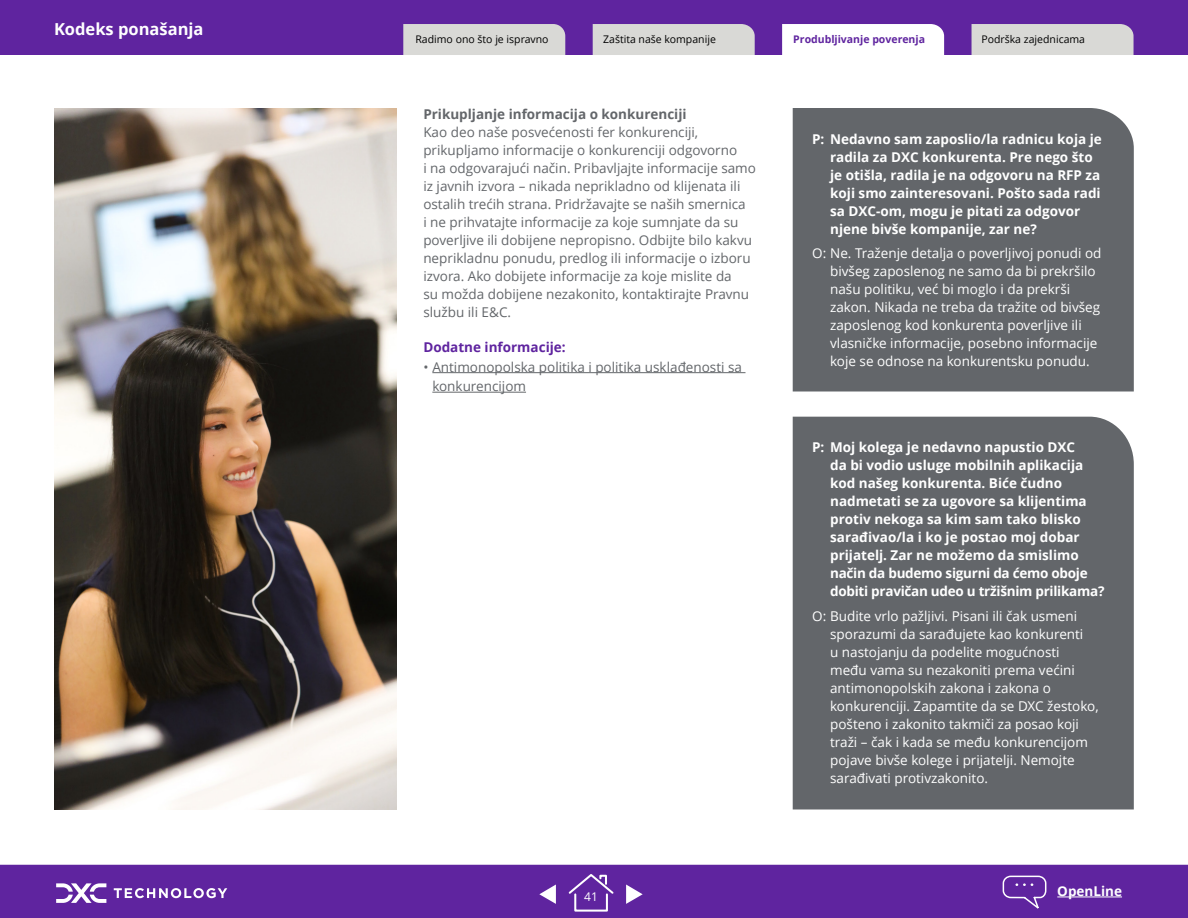
<style>
.page{position:relative;width:1188px;height:918px;background:#fff}
.page>*{position:absolute;margin:0;border:0;box-sizing:border-box;transform-origin:0 0}
.t1{font:700 16.5px "Open Sans";color:#fff}
.Copyright_without_le{font:13.5px/18px "Open Sans";color:#fff}
.Body_regular_9_13{font:13.5px/18px "Open Sans";color:#63666a}
.Head_for_purple_box{font:700 13.5px/18px "Open Sans";color:#fff}
.Body_header_Walsheim{font:700 13.5px "Open Sans";color:#63666a}
.Body_header_Walsheim-2{font:700 13.5px "Open Sans";color:#5f249f}
.t2{font:12px "Open Sans";color:#fff}
.Body_header_Walsheim-3{font:10.5px "Open Sans";color:#000}
.Tab_head_active_purp{font:700 10.5px "Open Sans";color:#5f249f}
</style>
<div class="page">
<div style="left:0;top:864px;width:1188px;height:54px;background:#5f249f"></div>
<svg style="left:567px;top:872px;width:48px;height:41px;background:#7543ac"></svg>
<hr style="left:1057px;top:897px;width:65px;height:1px;background:#fff">
<svg style="left:1002px;top:875px;width:45px;height:37px;background:#7340ab"></svg>
<svg style="left:114px;top:888px;width:113px;height:10px"></svg>
<svg style="left:56px;top:883px;width:50px;height:20px"></svg>
<div style="left:0;top:0;width:1188px;height:55px;background:#5f249f"></div>
<div style="left:782px;top:24px;width:162px;height:31px;background:#fff"></div>
<img style="left:54px;top:108px;width:342px;height:702px">
<hr style="left:432px;top:372px;width:314px;height:1px;background:#63666a">
<hr style="left:432px;top:392px;width:94px;height:1px;background:#63666a">
<div style="left:793px;top:108px;width:341px;height:284px;background:#63666a"></div>
<div style="left:793px;top:417px;width:341px;height:392px;background:#63666a"></div>
<svg style="left:539px;top:885px;width:17px;height:19px"></svg>
<svg style="left:626px;top:885px;width:17px;height:19px"></svg>
<div style="left:403px;top:24px;width:162px;height:31px;background:#d9d9d6"></div>
<div style="left:593px;top:24px;width:162px;height:31px;background:#d9d9d6"></div>
<div style="left:972px;top:24px;width:162px;height:31px;background:#d9d9d6"></div>
<p class="t1" style="left:54px;top:18px;width:151px">Kodeks ponašanja</p>
<p class="Tab_head_active_purp" style="left:793px;top:31px;width:133px">Produbljivanje poverenja</p>
<p class="Body_header_Walsheim-3" style="left:415px;top:32px;width:135px">Radimo ono što je ispravno</p>
<p class="Body_header_Walsheim-3" style="left:603px;top:32px;width:114px">Zaštita naše kompanije</p>
<p class="Body_header_Walsheim-3" style="left:981px;top:32px;width:105px">Podrška zajednicama</p>
<p class="Body_header_Walsheim" style="left:423px;top:105px;width:265px">Prikupljanje informacija o konkurenciji</p>
<p class="Body_regular_9_13" style="left:423px;top:123px;width:334px">Kao deo naše posvećenosti fer konkurenciji, prikupljamo informacije o konkurenciji odgovorno<br>i na odgovarajući način. Pribavljajte informacije samo iz javnih izvora – nikada neprikladno od klijenata ili ostalih trećih strana. Pridržavajte se naših smernica<br>i ne prihvatajte informacije za koje sumnjate da su poverljive ili dobijene nepropisno. Odbijte bilo kakvu neprikladnu ponudu, predlog ili informacije o izboru izvora. Ako dobijete informacije za koje mislite da<br>su možda dobijene nezakonito, kontaktirajte Pravnu službu ili E&amp;C.</p>
<p class="Body_header_Walsheim-2" style="left:423px;top:338px;width:144px">Dodatne informacije:</p>
<p class="Body_regular_9_13" style="left:432px;top:357px;width:311px;line-height:19.5px;text-indent:-9px">• Antimonopolska politika i politika usklađenosti sa konkurencijom</p>
<p class="t2" style="left:584px;top:888px;width:15px">41</p>
<p class="Head_for_purple_box" style="left:830px;top:129px;width:273px;text-indent:-18px">P: Nedavno sam zaposlio/la radnicu koja je radila za DXC konkurenta. Pre nego što je otišla, radila je na odgovoru na RFP za koji smo zainteresovani. Pošto sada radi sa DXC-om, mogu je pitati za odgovor njene bivše kompanije, zar ne?</p>
<p class="Copyright_without_le" style="left:830px;top:244px;width:273px;text-indent:-18px">O: Ne. Traženje detalja o poverljivoj ponudi od bivšeg zaposlenog ne samo da bi prekršilo našu politiku, već bi moglo i da prekrši zakon. Nikada ne treba da tražite od bivšeg zaposlenog kod konkurenta poverljive ili vlasničke informacije, posebno informacije koje se odnose na konkurentsku ponudu.</p>
<p class="Head_for_purple_box" style="left:830px;top:438px;width:276px;text-indent:-18px">P: Moj kolega je nedavno napustio DXC<br>da bi vodio usluge mobilnih aplikacija kod našeg konkurenta. Biće čudno nadmetati se za ugovore sa klijentima protiv nekoga sa kim sam tako blisko sarađivao/la i ko je postao moj dobar prijatelj. Zar ne možemo da smislimo način da budemo sigurni da ćemo oboje dobiti pravičan udeo u tržišnim prilikama?</p>
<p class="Copyright_without_le" style="left:830px;top:607px;width:270px;text-indent:-18px">O: Budite vrlo pažljivi. Pisani ili čak usmeni sporazumi da sarađujete kao konkurenti<br>u nastojanju da podelite mogućnosti među vama su nezakoniti prema većini antimonopolskih zakona i zakona o konkurenciji. Zapamtite da se DXC žestoko, pošteno i zakonito takmiči za posao koji traži – čak i kada se među konkurencijom pojave bivše kolege i prijatelji. Nemojte sarađivati protivzakonito.</p>
<p class="Head_for_purple_box" style="left:1057px;top:882px;width:66px">OpenLine</p>
</div>
